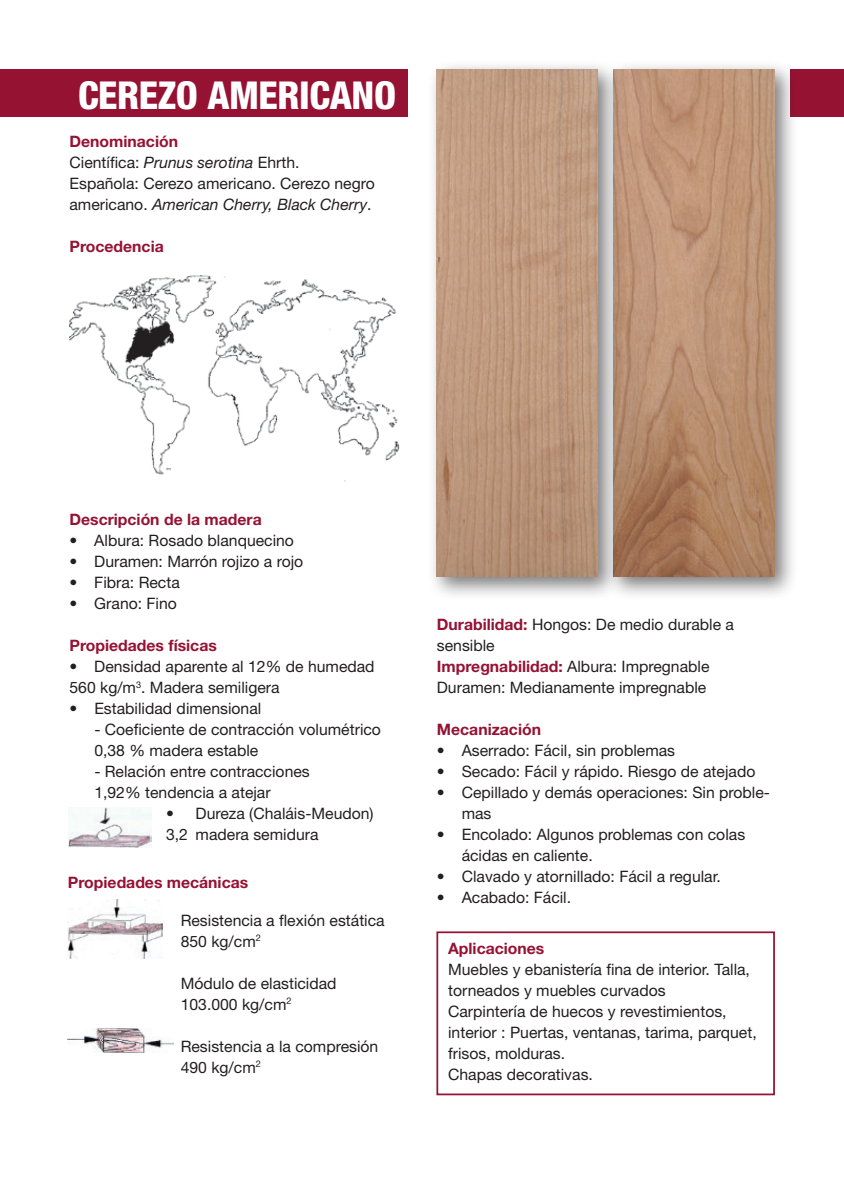
<style>
.page{position:relative;width:844px;height:1191px;background:#fff}
.page>*{position:absolute;margin:0;border:0;box-sizing:border-box;transform-origin:0 0}
.t1{font:800 condensed 38.5px "Helvetica Neue";letter-spacing:-.01em;color:#fff}
.t2{font:15.75px/21px "Helvetica Neue LT Std";color:#231f20}
.t3{font:700 15.75px "Helvetica Neue LT Std";color:#951233}
.s1{font-weight:700;color:#951233}
.s2{font-style:italic}
</style>
<div class="page">
<div style="left:790px;top:69px;width:53px;height:48px;background:#951233"></div>
<img style="left:68px;top:1029px;width:105px;height:24px">
<img style="left:68px;top:899px;width:94px;height:59px">
<div style="left:436px;top:931px;width:338px;height:164px;border:2px solid #951233"></div>
<div style="left:604px;top:60px;width:194px;height:540px;background:#231f20;opacity:.6"></div>
<img style="left:621px;top:69px;width:153px;height:508px">
<div style="left:427px;top:60px;width:194px;height:540px;background:#231f20;opacity:.6"></div>
<img style="left:437px;top:69px;width:160px;height:508px">
<img style="left:69px;top:275px;width:331px;height:206px">
<div style="left:0;top:69px;width:407px;height:48px;background:#951233"></div>
<img style="left:68px;top:807px;width:83px;height:41px">
<h1 class="t1" style="left:78px;top:71px;width:319px">CEREZO AMERICANO</h1>
<p class="t2" style="left:69px;top:131px;width:307px"><span class="s1">Denominación<br></span>Científica: <span class="s2">Prunus serotina</span> Ehrth.<br>Española: Cerezo americano. Cerezo negro americano. <span class="s2">American Cherry, Black Cherry</span>.</p>
<p class="t3" style="left:69px;top:237px;width:96px">Procedencia</p>
<p class="t3" style="left:69px;top:510px;width:194px">Descripción de la madera</p>
<p class="t2" style="left:69px;top:530px;width:226px">• Albura: Rosado blanquecino</p>
<p class="t2" style="left:69px;top:551px;width:235px">• Duramen: Marrón rojizo a rojo</p>
<p class="t2" style="left:69px;top:572px;width:112px">• Fibra: Recta</p>
<p class="t2" style="left:69px;top:593px;width:109px">• Grano: Fino</p>
<p class="t3" style="left:69px;top:636px;width:149px">Propiedades físicas</p>
<p class="t2" style="left:69px;top:656px;width:306px">• Densidad aparente al 12% de humedad<br>560 kg/m<sup>3</sup>. Madera semiligera</p>
<p class="t2" style="left:69px;top:698px;width:193px">• Estabilidad dimensional</p>
<p class="t2" style="left:94px;top:719px;width:288px">- Coeficiente de contracción volumétrico<br>0,38 % madera estable</p>
<p class="t2" style="left:94px;top:761px;width:217px">- Relación entre contracciones<br>1,92% tendencia a atejar</p>
<p class="t2" style="left:166px;top:803px;width:209px">• Dureza (Chaláis-Meudon)<br>3,2 madera semidura</p>
<p class="t3" style="left:68px;top:873px;width:182px">Propiedades mecánicas</p>
<p class="t2" style="left:181px;top:909px;width:205px">Resistencia a flexión estática<br>850 kg/cm<sup>2</sup></p>
<p class="t2" style="left:181px;top:972px;width:157px">Módulo de elasticidad<br>103.000 kg/cm<sup>2</sup></p>
<p class="t2" style="left:181px;top:1035px;width:199px">Resistencia a la compresión<br>490 kg/cm<sup>2</sup></p>
<p class="t2" style="left:437px;top:614px;width:298px"><span class="s1">Durabilidad:</span> Hongos: De medio durable a sensible<br><span class="s1">Impregnabilidad:</span> Albura: Impregnable<br>Duramen: Medianamente impregnable</p>
<p class="t3" style="left:437px;top:720px;width:106px">Mecanización</p>
<p class="t2" style="left:437px;top:740px;width:240px">• Aserrado: Fácil, sin problemas</p>
<p class="t2" style="left:437px;top:761px;width:320px">• Secado: Fácil y rápido. Riesgo de atejado</p>
<p class="t2" style="left:461px;top:782px;width:310px;text-indent:-25px">• Cepillado y demás operaciones: Sin proble&shy;mas</p>
<p class="t2" style="left:461px;top:824px;width:285px;text-indent:-25px">• Encolado: Algunos problemas con colas ácidas en caliente.</p>
<p class="t2" style="left:437px;top:866px;width:285px">• Clavado y atornillado: Fácil a regular.</p>
<p class="t2" style="left:437px;top:887px;width:136px">• Acabado: Fácil.</p>
<p class="t3" style="left:448px;top:939px;width:98px">Aplicaciones</p>
<p class="t2" style="left:448px;top:959px;width:310px">Muebles y ebanistería fina de interior. Talla, torneados y muebles curvados<br>Carpintería de huecos y revestimientos, interior : Puertas, ventanas, tarima, parquet, frisos, molduras.<br>Chapas decorativas.</p>
</div>
